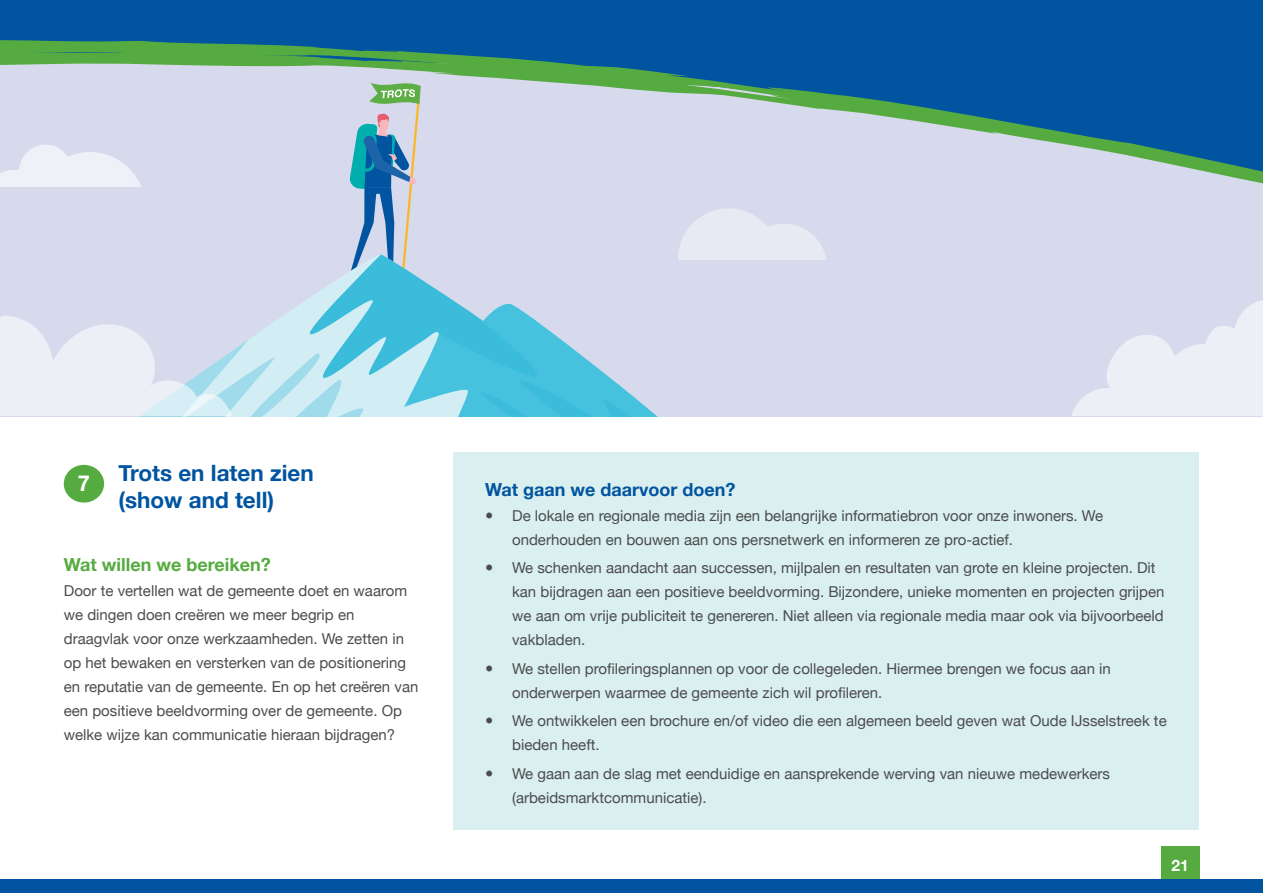
<style>
.page{position:relative;width:1263px;height:893px;background:#fff}
.page>*{position:absolute;margin:0;border:0;box-sizing:border-box;transform-origin:0 0}
.Kop-Blauw-2{font:700 22.5px "Helvetica Neue";color:#0154a0}
.t1{font:700 21.9px "Helvetica Neue";color:#fff}
.paragraph-groen-bold{font:700 18px "Helvetica Neue";color:#0154a0}
.paragraph-groen-bold-2{font:700 18px "Helvetica Neue";color:#56ab40}
.t2{font:700 15.6px "Helvetica Neue";color:#fff}
.broodtekst{font:15px/24px "Helvetica Neue";color:#4b4c4d}
</style>
<div class="page">
<div style="left:0;top:879px;width:1263px;height:14px;background:#0154a0"></div>
<div style="left:1161px;top:846px;width:38px;height:33px;background:#56ab40"></div>
<div style="left:0;top:0;width:1263px;height:416px;background:#d6daec"></div>
<div style="left:454px;top:452px;width:745px;height:377px;background:#daefef"></div>
<div style="left:64px;top:465px;width:40px;height:38px;background:#56ab40;border-radius:50%"></div>
<div style="left:0;top:0;width:1263px;height:40px;background:#0154a0"></div>
<svg style="left:0;top:40px;width:1263px;height:144px;fill:#0154a0"></svg>
<svg style="left:0;top:79px;width:826px;height:337px"></svg>
<svg style="left:1072px;top:300px;width:191px;height:116px"></svg>
<p class="t1" style="left:78px;top:466px;width:14px">7</p>
<p class="Kop-Blauw-2" style="left:118px;top:455px;width:197px">Trots en laten zien</p>
<p class="Kop-Blauw-2" style="left:118px;top:482px;width:157px">(show and tell)</p>
<p class="paragraph-groen-bold-2" style="left:64px;top:550px;width:208px">Wat willen we bereiken?</p>
<p class="broodtekst" style="left:64px;top:579px;width:356px">Door te vertellen wat de gemeente doet en waarom we dingen doen creëren we meer begrip en draagvlak voor onze werkzaamheden. We zetten in op het bewaken en versterken van de positionering en reputatie van de gemeente. En op het creëren van een positieve beeldvorming over de gemeente. Op welke wijze kan communicatie hieraan bijdragen?</p>
<p class="paragraph-groen-bold" style="left:485px;top:476px;width:252px">Wat gaan we daarvoor doen?</p>
<p class="broodtekst" style="left:512px;top:504px;width:592px">De lokale en regionale media zijn een belangrijke informatiebron voor onze inwoners. We onderhouden en bouwen aan ons persnetwerk en informeren ze pro-actief.</p>
<p class="broodtekst" style="left:512px;top:557px;width:654px">We schenken aandacht aan successen, mijlpalen en resultaten van grote en kleine projecten. Dit kan bijdragen aan een positieve beeldvorming. Bijzondere, unieke momenten en projecten grijpen we aan om vrije publiciteit te genereren. Niet alleen via regionale media maar ook via bijvoorbeeld vakbladen.</p>
<p class="broodtekst" style="left:512px;top:657px;width:600px">We stellen profileringsplannen op voor de collegeleden. Hiermee brengen we focus aan in onderwerpen waarmee de gemeente zich wil profileren.</p>
<p class="broodtekst" style="left:512px;top:710px;width:656px">We ontwikkelen een brochure en/of video die een algemeen beeld geven wat Oude IJsselstreek te bieden heeft.</p>
<p class="broodtekst" style="left:512px;top:762px;width:599px">We gaan aan de slag met eenduidige en aansprekende werving van nieuwe medewerkers (arbeidsmarktcommunicatie).</p>
<p class="t2" style="left:1171px;top:853px;width:19px">21</p>
</div>
